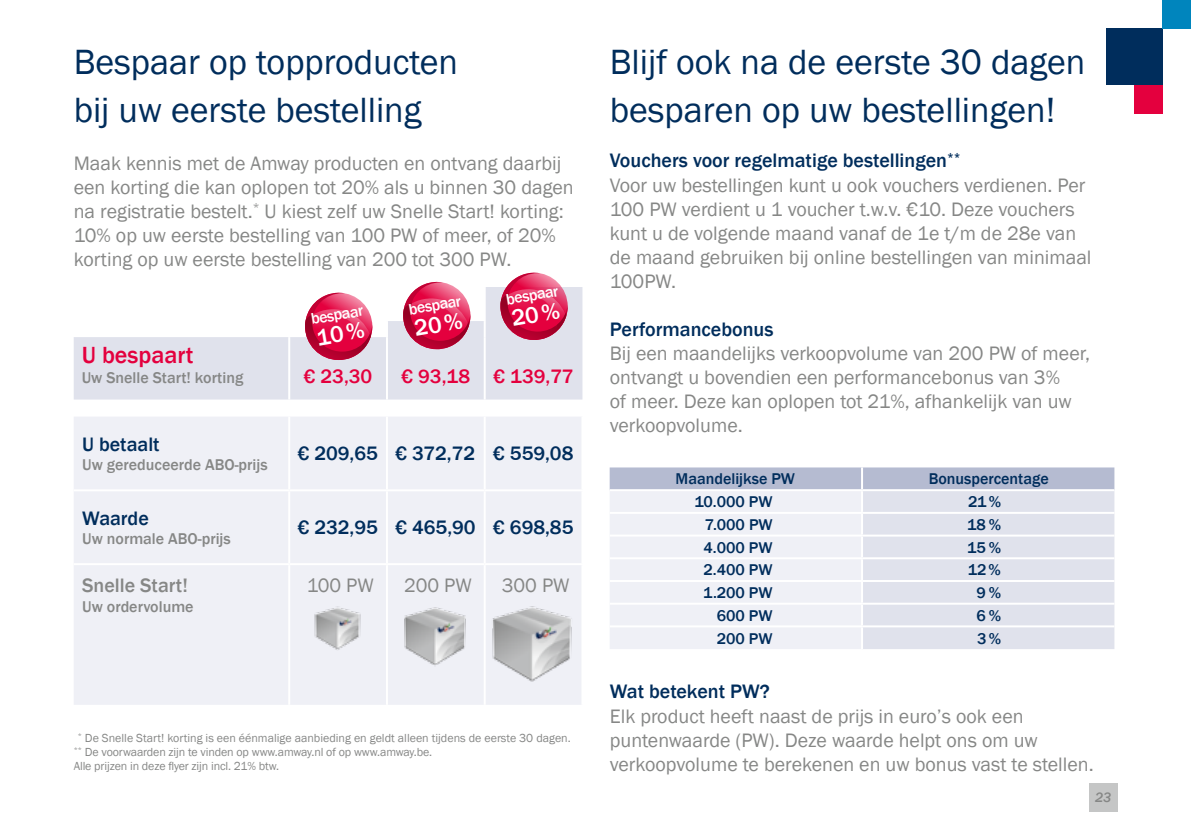
<style>
.page{position:relative;width:1191px;height:840px;background:#fff}
.page>*{position:absolute;margin:0;border:0;box-sizing:border-box;transform-origin:0 0}
.t1{font:36px/48px "Franklin Gothic";color:#002d5c}
.t2{font:500 24px "Franklin Gothic";color:#e4003e}
.t3{font:20px/24px "Franklin Gothic";color:#868786}
.t4{font:500 20px "Franklin Gothic";color:#002d5c}
.t5{font:500 20px "Franklin Gothic";color:#e4003e}
.t6{font:500 20px "Franklin Gothic";color:#868786}
.t7{font:500 16px "Franklin Gothic";color:#002d5c}
.t8{font:500 16px "Franklin Gothic";color:#868786}
.t9{font:500 16px "Franklin Gothic";color:#fff}
.t10{font:italic 500 14px "Franklin Gothic";color:#868786}
.t11{font:12px/14px "Franklin Gothic";letter-spacing:-.005em;color:#868786}
.s1{font-weight:500;color:#002d5c}
</style>
<div class="page">
<div style="left:1106px;top:28px;width:56px;height:57px;background:#002d5c"></div>
<div style="left:1162px;top:0;width:29px;height:28px;background:#0085bd"></div>
<div style="left:1134px;top:85px;width:28px;height:28px;background:#e4003e"></div>
<div style="left:1089px;top:782px;width:28px;height:28px;background:#c5c6c6"></div>
<svg style="left:609px;top:467px;width:505px;height:181px"></svg>
<hr style="left:861px;top:467px;width:2px;height:22px;background:#fff">
<hr style="left:861px;top:627px;width:2px;height:21px;background:#fff">
<hr style="left:861px;top:491px;width:2px;height:20px;background:#fff">
<hr style="left:861px;top:559px;width:2px;height:20px;background:#fff">
<hr style="left:861px;top:513px;width:2px;height:21px;background:#fff">
<hr style="left:861px;top:536px;width:2px;height:21px;background:#fff">
<hr style="left:861px;top:581px;width:2px;height:21px;background:#fff">
<hr style="left:861px;top:604px;width:2px;height:21px;background:#fff">
<hr style="left:609px;top:489px;width:253px;height:2px;background:#fff">
<hr style="left:862px;top:489px;width:252px;height:2px;background:#fff">
<hr style="left:609px;top:511px;width:253px;height:2px;background:#fff">
<hr style="left:862px;top:511px;width:252px;height:2px;background:#fff">
<hr style="left:609px;top:534px;width:253px;height:2px;background:#fff">
<hr style="left:862px;top:534px;width:252px;height:2px;background:#fff">
<hr style="left:609px;top:557px;width:253px;height:2px;background:#fff">
<hr style="left:862px;top:557px;width:252px;height:2px;background:#fff">
<hr style="left:609px;top:579px;width:253px;height:2px;background:#fff">
<hr style="left:862px;top:579px;width:252px;height:2px;background:#fff">
<hr style="left:609px;top:602px;width:253px;height:2px;background:#fff">
<hr style="left:862px;top:602px;width:252px;height:2px;background:#fff">
<hr style="left:609px;top:625px;width:253px;height:2px;background:#fff">
<hr style="left:862px;top:625px;width:252px;height:2px;background:#fff">
<svg style="left:74px;top:287px;width:508px;height:112px;fill:#e0e2ec"></svg>
<div style="left:74px;top:417px;width:507px;height:287px;background:#eff0f6"></div>
<hr style="left:288px;top:287px;width:2px;height:34px;background:#fff">
<hr style="left:386px;top:287px;width:2px;height:34px;background:#fff">
<hr style="left:484px;top:287px;width:2px;height:34px;background:#fff">
<svg style="left:288px;top:321px;width:2px;height:16px"></svg>
<svg style="left:386px;top:321px;width:2px;height:16px"></svg>
<svg style="left:484px;top:321px;width:2px;height:16px"></svg>
<hr style="left:288px;top:337px;width:2px;height:62px;background:#fff">
<hr style="left:386px;top:337px;width:2px;height:62px;background:#fff">
<hr style="left:484px;top:337px;width:2px;height:62px;background:#fff">
<hr style="left:288px;top:416px;width:2px;height:73px;background:#fff">
<hr style="left:386px;top:416px;width:2px;height:73px;background:#fff">
<hr style="left:484px;top:416px;width:2px;height:73px;background:#fff">
<hr style="left:288px;top:491px;width:2px;height:72px;background:#fff">
<hr style="left:386px;top:491px;width:2px;height:72px;background:#fff">
<hr style="left:484px;top:491px;width:2px;height:72px;background:#fff">
<hr style="left:288px;top:565px;width:2px;height:139px;background:#fff">
<hr style="left:386px;top:565px;width:2px;height:139px;background:#fff">
<hr style="left:484px;top:565px;width:2px;height:139px;background:#fff">
<hr style="left:74px;top:489px;width:215px;height:2px;background:#fff">
<hr style="left:289px;top:489px;width:98px;height:2px;background:#fff">
<hr style="left:387px;top:489px;width:98px;height:2px;background:#fff">
<hr style="left:485px;top:489px;width:98px;height:2px;background:#fff">
<hr style="left:74px;top:563px;width:215px;height:2px;background:#fff">
<hr style="left:289px;top:563px;width:98px;height:2px;background:#fff">
<hr style="left:387px;top:563px;width:98px;height:2px;background:#fff">
<hr style="left:485px;top:563px;width:98px;height:2px;background:#fff">
<img style="left:313px;top:604px;width:49px;height:47px">
<img style="left:401px;top:602px;width:69px;height:66px">
<img style="left:487px;top:601px;width:89px;height:84px">
<svg style="left:305px;top:292px;width:67px;height:72px;background:#de5279"></svg>
<svg style="left:403px;top:281px;width:67px;height:72px;background:#de5279"></svg>
<svg style="left:500px;top:272px;width:68px;height:72px;background:#dd537a"></svg>
<h1 class="t1" style="left:74px;top:38px;width:386px">Bespaar op topproducten bij uw eerste bestelling</h1>
<p class="t3" style="left:74px;top:151px;width:501px">Maak kennis met de Amway producten en ontvang daarbij een korting die kan oplopen tot 20% als u binnen 30 dagen na registratie bestelt.<sup>*</sup> U kiest zelf uw Snelle Start! korting:<br>10% op uw eerste bestelling van 100 PW of meer, of 20% korting op uw eerste bestelling van 200 tot 300 PW.</p>
<p class="t9" style="left:309px;top:309px;width:54px;rotate:-10deg">bespaar</p>
<p class="t9" style="left:407px;top:299px;width:54px;rotate:-10deg">bespaar</p>
<p class="t9" style="left:504px;top:289px;width:54px;rotate:-10deg">bespaar</p>
<p class="t2" style="left:82px;top:340px;width:113px">U bespaart</p>
<p class="t8" style="left:82px;top:367px;width:163px">Uw Snelle Start! korting</p>
<p class="t5" style="left:304px;top:363px;width:70px">€ 23,30</p>
<p class="t5" style="left:401px;top:363px;width:173px">€ 93,18 € 139,77</p>
<p class="t4" style="left:82px;top:431px;width:79px">U betaalt</p>
<p class="t8" style="left:82px;top:454px;width:187px">Uw gereduceerde ABO-prijs</p>
<p class="t4" style="left:82px;top:505px;width:68px">Waarde</p>
<p class="t8" style="left:82px;top:528px;width:150px">Uw normale ABO-prijs</p>
<p class="t6" style="left:82px;top:573px;width:107px">Snelle Start!</p>
<p class="t8" style="left:82px;top:596px;width:113px">Uw ordervolume</p>
<p class="t4" style="left:298px;top:441px;width:277px">€ 209,65 € 372,72 € 559,08</p>
<p class="t4" style="left:298px;top:515px;width:277px">€ 232,95 € 465,90 € 698,85</p>
<p class="t3" style="left:307px;top:573px;width:69px">100 PW</p>
<p class="t3" style="left:404px;top:573px;width:69px">200 PW</p>
<p class="t3" style="left:502px;top:573px;width:69px">300 PW</p>
<p class="t11" style="left:74px;top:730px;width:498px;text-indent:4px"><sup>*</sup> De Snelle Start! korting is een éénmalige aanbieding en geldt alleen tijdens de eerste 30 dagen. <sup>**</sup> De voorwaarden zijn te vinden op www.amway.nl of op www.amway.be.<br>Alle prijzen in deze flyer zijn incl. 21% btw.</p>
<h1 class="t1" style="left:610px;top:38px;width:477px">Blijf ook na de eerste 30 dagen besparen op uw bestellingen!</h1>
<p class="t3" style="left:610px;top:149px;width:483px"><span class="s1">Vouchers voor regelmatige bestellingen</span><sup>**<br></sup>Voor uw bestellingen kunt u ook vouchers verdienen. Per 100 PW verdient u 1 voucher t.w.v. €10. Deze vouchers kunt u de volgende maand vanaf de 1e t/m de 28e van de maand gebruiken bij online bestellingen van minimaal 100PW.</p>
<p class="t4" style="left:610px;top:316px;width:165px">Performancebonus</p>
<p class="t3" style="left:610px;top:341px;width:482px">Bij een maandelijks verkoopvolume van 200 PW of meer, ontvangt u bovendien een performancebonus van 3%<br>of meer. Deze kan oplopen tot 21%, afhankelijk van uw verkoopvolume.</p>
<p class="t7" style="left:675px;top:468px;width:121px">Maandelijkse PW</p>
<p class="t7" style="left:928px;top:468px;width:121px">Bonuspercentage</p>
<p class="t7" style="left:694px;top:491px;width:80px">10.000 PW</p>
<p class="t7" style="left:968px;top:491px;width:34px">21%</p>
<p class="t7" style="left:705px;top:514px;width:69px">7.000 PW</p>
<p class="t7" style="left:967px;top:514px;width:35px">18 %</p>
<p class="t7" style="left:703px;top:537px;width:71px">4.000 PW</p>
<p class="t7" style="left:967px;top:537px;width:35px">15 %</p>
<p class="t7" style="left:703px;top:559px;width:71px">2.400 PW</p>
<p class="t7" style="left:967px;top:559px;width:35px">12%</p>
<p class="t7" style="left:703px;top:582px;width:71px">1.200 PW</p>
<p class="t7" style="left:976px;top:582px;width:26px">9 %</p>
<p class="t7" style="left:717px;top:605px;width:57px">600 PW</p>
<p class="t7" style="left:976px;top:605px;width:26px">6 %</p>
<p class="t7" style="left:717px;top:628px;width:57px">200 PW</p>
<p class="t7" style="left:977px;top:628px;width:25px">3%</p>
<p class="t4" style="left:610px;top:679px;width:161px">Wat betekent PW?</p>
<p class="t3" style="left:610px;top:703px;width:485px">Elk product heeft naast de prijs in euro’s ook een puntenwaarde (PW). Deze waarde helpt ons om uw verkoopvolume te berekenen en uw bonus vast te stellen.</p>
<p class="t10" style="left:1095px;top:788px;width:18px">23</p>
</div>
